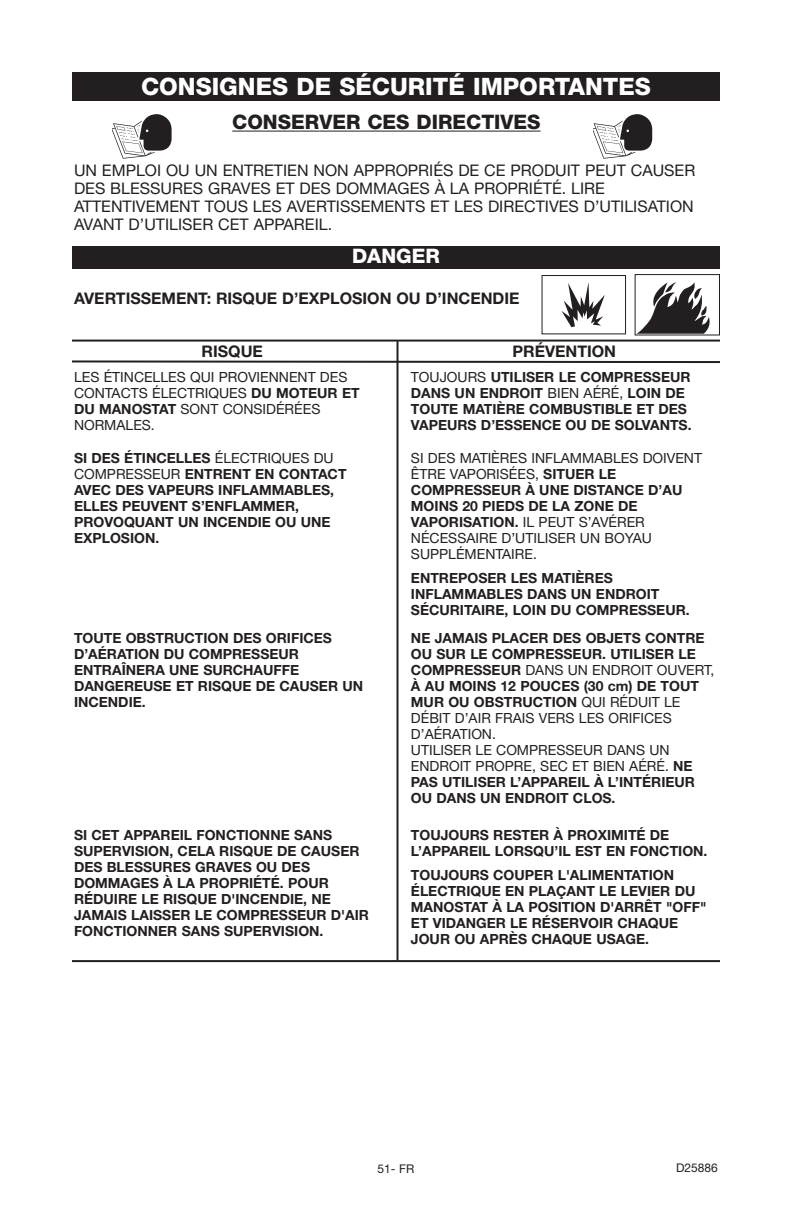
<style>
.page{position:relative;width:792px;height:1224px;background:#fff}
.page>*{position:absolute;margin:0;border:0;box-sizing:border-box;transform-origin:0 0}
.t1{font:800 24px "Helvetica Neue";color:#fff}
.t2{font:800 20px "Helvetica Neue";color:#231f20}
.t3{font:800 20px "Helvetica Neue";color:#fff}
.t4{font:16px/18px "Helvetica Neue";color:#231f20}
.t5{font:700 16px "Helvetica Neue";color:#231f20}
.t6{font:700 14px/16px "Helvetica Neue";color:#231f20}
.t7{font:14px/16px "Helvetica Neue";color:#231f20}
.t8{font:12px "Helvetica Neue";color:#231f20}
.s1{font-weight:700}
.s2{font-weight:400}
</style>
<div class="page">
<svg style="left:637px;top:282px;width:73px;height:52px"></svg>
<div style="left:635px;top:274px;width:85px;height:62px;border:1px solid #231f20"></div>
<svg style="left:562px;top:282px;width:43px;height:45px"></svg>
<div style="left:542px;top:275px;width:84px;height:59px;border:1px solid #231f20"></div>
<hr style="left:72px;top:340px;width:648px;height:2px;background:#231f20">
<hr style="left:72px;top:360px;width:648px;height:3px;background:#231f20">
<hr style="left:397px;top:341px;width:2px;height:620px;background:#231f20">
<hr style="left:72px;top:960px;width:648px;height:2px;background:#231f20">
<div style="left:72px;top:246px;width:648px;height:23px;background:#231f20"></div>
<div style="left:72px;top:72px;width:648px;height:29px;background:#231f20"></div>
<hr style="left:232px;top:131px;width:87px;height:1px;background:#231f20">
<hr style="left:319px;top:131px;width:222px;height:1px;background:#231f20">
<svg style="left:112px;top:114px;width:60px;height:45px"></svg>
<svg style="left:593px;top:114px;width:59px;height:45px"></svg>
<h1 class="t1" style="left:141px;top:78px;width:511px">CONSIGNES DE SÉCURITÉ IMPORTANTES</h1>
<h2 class="t2" style="left:232px;top:115px;width:310px">CONSERVER CES DIRECTIVES</h2>
<p class="t4" style="left:74px;top:163px;width:623px">UN EMPLOI OU UN ENTRETIEN NON APPROPRIÉS DE CE PRODUIT PEUT CAUSER DES BLESSURES GRAVES ET DES DOMMAGES À LA PROPRIÉTÉ. LIRE ATTENTIVEMENT TOUS LES AVERTISSEMENTS ET LES DIRECTIVES D’UTILISATION AVANT D’UTILISER CET APPAREIL.</p>
<h2 class="t3" style="left:352px;top:248px;width:89px">DANGER</h2>
<p class="t5" style="left:74px;top:293px;width:447px">AVERTISSEMENT: RISQUE D’EXPLOSION OU D’INCENDIE</p>
<p class="t5" style="left:202px;top:345px;width:63px">RISQUE</p>
<p class="t5" style="left:512px;top:346px;width:105px">PRÉVENTION</p>
<p class="t7" style="left:74px;top:370px;width:287px">LES ÉTINCELLES QUI PROVIENNENT DES<br>CONTACTS ÉLECTRIQUES <span class="s1">DU MOTEUR ET<br>DU MANOSTAT</span> SONT CONSIDÉRÉES<br>NORMALES.</p>
<p class="t6" style="left:74px;top:451px;width:274px">SI DES ÉTINCELLES <span class="s2">ÉLECTRIQUES DU<br>COMPRESSEUR</span> ENTRENT EN CONTACT<br>AVEC DES VAPEURS INFLAMMABLES,<br>ELLES PEUVENT S’ENFLAMMER,<br>PROVOQUANT UN INCENDIE OU UNE<br>EXPLOSION.</p>
<p class="t6" style="left:74px;top:632px;width:291px">TOUTE OBSTRUCTION DES ORIFICES<br>D’AÉRATION DU COMPRESSEUR<br>ENTRAÎNERA UNE SURCHAUFFE<br>DANGEREUSE ET RISQUE DE CAUSER UN<br>INCENDIE.</p>
<p class="t6" style="left:74px;top:828px;width:297px">SI CET APPAREIL FONCTIONNE SANS<br>SUPERVISION, CELA RISQUE DE CAUSER<br>DES BLESSURES GRAVES OU DES<br>DOMMAGES À LA PROPRIÉTÉ. POUR<br>RÉDUIRE LE RISQUE D'INCENDIE, NE<br>JAMAIS LAISSER LE COMPRESSEUR D'AIR<br>FONCTIONNER SANS SUPERVISION.</p>
<p class="t6" style="left:411px;top:370px;width:282px"><span class="s2">TOUJOURS</span> UTILISER LE COMPRESSEUR DANS UN ENDROIT <span class="s2">BIEN AÉRÉ,</span> LOIN DE TOUTE MATIÈRE COMBUSTIBLE ET DES VAPEURS D’ESSENCE OU DE SOLVANTS.</p>
<p class="t7" style="left:411px;top:452px;width:293px">SI DES MATIÈRES INFLAMMABLES DOIVENT<br>ÊTRE VAPORISÉES, <span class="s1">SITUER LE<br>COMPRESSEUR À UNE DISTANCE D’AU<br>MOINS 20 PIEDS DE LA ZONE DE<br>VAPORISATION.</span> IL PEUT S’AVÉRER<br>NÉCESSAIRE D’UTILISER UN BOYAU<br>SUPPLÉMENTAIRE.</p>
<p class="t6" style="left:411px;top:572px;width:280px">ENTREPOSER LES MATIÈRES<br>INFLAMMABLES DANS UN ENDROIT<br>SÉCURITAIRE, LOIN DU COMPRESSEUR.</p>
<p class="t6" style="left:411px;top:632px;width:305px">NE JAMAIS PLACER DES OBJETS CONTRE<br>OU SUR LE COMPRESSEUR. UTILISER LE<br>COMPRESSEUR <span class="s2">DANS UN ENDROIT OUVERT,<br></span>À AU MOINS 12 POUCES (30 cm) DE TOUT<br>MUR OU OBSTRUCTION <span class="s2">QUI RÉDUIT LE<br>DÉBIT D’AIR FRAIS VERS LES ORIFICES<br>D’AÉRATION.<br>UTILISER LE COMPRESSEUR DANS UN<br>ENDROIT PROPRE, SEC ET BIEN AÉRÉ.</span> NE<br>PAS UTILISER L’APPAREIL À L’INTÉRIEUR<br>OU DANS UN ENDROIT CLOS.</p>
<p class="t6" style="left:411px;top:828px;width:298px">TOUJOURS RESTER À PROXIMITÉ DE<br>L’APPAREIL LORSQU’IL EST EN FONCTION.</p>
<p class="t6" style="left:411px;top:868px;width:297px">TOUJOURS COUPER L'ALIMENTATION<br>ÉLECTRIQUE EN PLAÇANT LE LEVIER DU<br>MANOSTAT À LA POSITION D'ARRÊT "OFF"<br>ET VIDANGER LE RÉSERVOIR CHAQUE<br>JOUR OU APRÈS CHAQUE USAGE.</p>
<p class="t8" style="left:378px;top:1164px;width:38px">51- FR</p>
<p class="t8" style="left:676px;top:1164px;width:43px">D25886</p>
</div>
